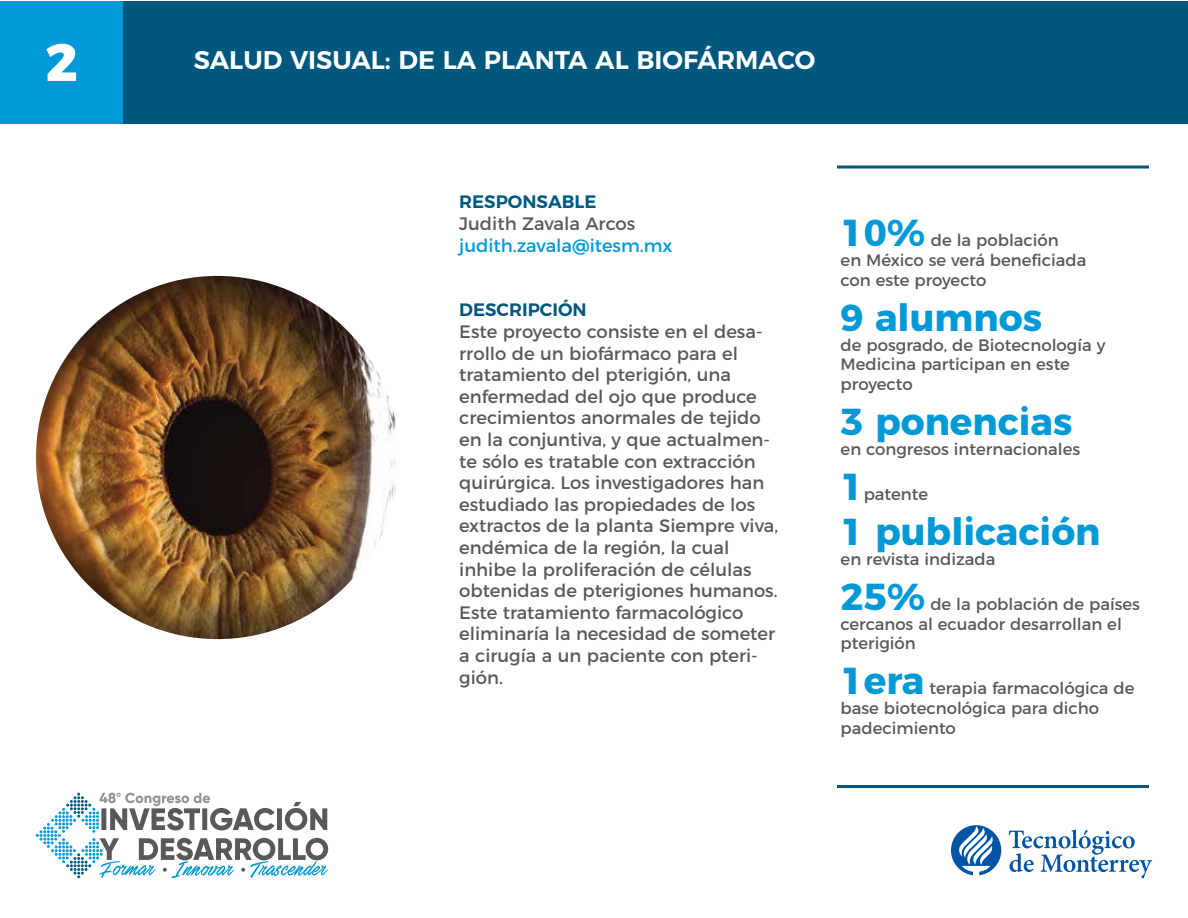
<style>
.page{position:relative;width:1188px;height:918px;background:#fff}
.page>*{position:absolute;margin:0;border:0;box-sizing:border-box;transform-origin:0 0}
.t1{font:800 52.5px "Montserrat";color:#fff}
.t2{font:700 37.5px "Montserrat";color:#0099d8}
.t3{font:600 25.5px "Montserrat";color:#fff}
.t4{font:18px/21.6px "Montserrat";color:#58595b}
.t5{font:600 18px "Montserrat";color:#00587e}
.t6{font:18px "Montserrat";color:#0099d8}
.t7{font:16.5px/19.8px "Montserrat";color:#58595b}
</style>
<div class="page">
<div style="left:123px;top:1px;width:1065px;height:123px;background:#00587e"></div>
<div style="left:0;top:1px;width:123px;height:123px;background:#0099d8"></div>
<img style="left:36px;top:276px;width:363px;height:363px;border-radius:182px">
<svg style="left:36px;top:793px;width:292px;height:85px"></svg>
<svg style="left:951px;top:825px;width:50px;height:50px"></svg>
<svg style="left:1009px;top:830px;width:143px;height:48px"></svg>
<hr style="left:837px;top:166px;width:312px;height:3px;background:#00587e">
<hr style="left:837px;top:785px;width:312px;height:3px;background:#00587e">
<h1 class="t1" style="left:45px;top:19px;width:34px">2</h1>
<h3 class="t3" style="left:194px;top:40px;width:623px">SALUD VISUAL: DE LA PLANTA AL BIOFÁRMACO</h3>
<p class="t5" style="left:459px;top:187px;width:139px">RESPONSABLE</p>
<p class="t4" style="left:459px;top:211px;width:177px">Judith Zavala Arcos</p>
<p class="t6" style="left:459px;top:231px;width:215px">judith.zavala@itesm.mx</p>
<p class="t5" style="left:459px;top:295px;width:129px">DESCRIPCIÓN</p>
<p class="t4" style="left:459px;top:319px;width:321px">Este proyecto consiste en el desa&shy;rrollo de un biofármaco para el tratamiento del pterigión, una enfermedad del ojo que produce crecimientos anormales de tejido en la conjuntiva, y que actualmen&shy;te sólo es tratable con extracción quirúrgica. Los investigadores han estudiado las propiedades de los extractos de la planta Siempre viva, endémica de la región, la cual inhibe la proliferación de células obtenidas de pterigiones humanos.<br>Este tratamiento farmacológico eliminaría la necesidad de someter a cirugía a un paciente con pteri&shy;gión.</p>
<h2 class="t2" style="left:841px;top:202px;width:86px">10%</h2>
<p class="t7" style="left:841px;top:229px;width:247px;text-indent:90px">de la población<br>en México se verá beneficiada con este proyecto</p>
<h2 class="t2" style="left:841px;top:287px;width:203px">9 alumnos</h2>
<p class="t7" style="left:841px;top:334px;width:266px">de posgrado, de Biotecnología y<br>Medicina participan en este proyecto</p>
<h2 class="t2" style="left:841px;top:391px;width:233px">3 ponencias</h2>
<p class="t7" style="left:841px;top:438px;width:241px">en congresos internacionales</p>
<h2 class="t2" style="left:841px;top:456px;width:25px">1</h2>
<p class="t7" style="left:864px;top:483px;width:66px">patente</p>
<h2 class="t2" style="left:841px;top:501px;width:261px">1 publicación</h2>
<p class="t7" style="left:841px;top:548px;width:156px">en revista indizada</p>
<h2 class="t2" style="left:841px;top:566px;width:86px">25%</h2>
<p class="t7" style="left:841px;top:593px;width:301px;text-indent:90px">de la población de países cercanos al ecuador desarrollan el pterigión</p>
<h2 class="t2" style="left:841px;top:650px;width:85px">1era</h2>
<p class="t7" style="left:841px;top:677px;width:295px;text-indent:89px">terapia farmacológica de base biotecnológica para dicho padecimiento</p>
</div>
